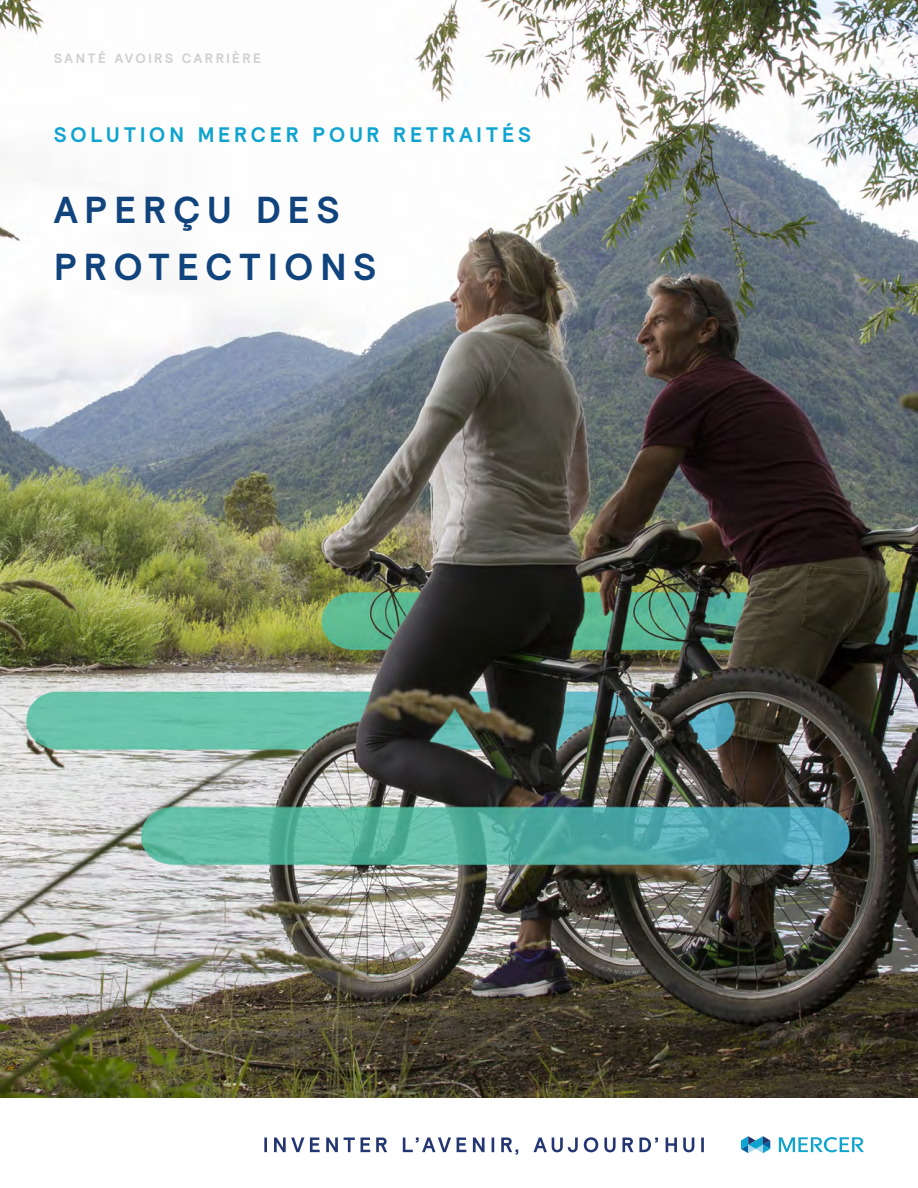
<style>
.page{position:relative;width:918px;height:1188px;background:#fff}
.page>*{position:absolute;margin:0;border:0;box-sizing:border-box;transform-origin:0 0}
.Azul-mayúsculas{font:700 37.5px/57px "Relative";letter-spacing:.19em;color:#11447d}
.t1{font:700 21px "Relative";letter-spacing:.19em;color:#0ea4cf}
.t2{font:700 13.5px "Relative";letter-spacing:.185em;color:#d0d0d0}
</style>
<div class="page">
<img style="left:0;top:0;width:918px;height:1097px">
<svg style="left:741px;top:1136px;width:29px;height:17px"></svg>
<svg style="left:779px;top:1137px;width:85px;height:15px"></svg>
<hr style="left:264px;top:1138px;width:3px;height:14px;background:#233671">
<svg style="left:274px;top:1138px;width:30px;height:14px"></svg>
<svg style="left:310px;top:1138px;width:10px;height:14px"></svg>
<svg style="left:326px;top:1138px;width:12px;height:14px"></svg>
<svg style="left:344px;top:1138px;width:11px;height:14px"></svg>
<svg style="left:361px;top:1138px;width:9px;height:14px"></svg>
<svg style="left:376px;top:1138px;width:11px;height:14px"></svg>
<svg style="left:403px;top:1138px;width:48px;height:14px"></svg>
<svg style="left:457px;top:1138px;width:9px;height:14px"></svg>
<svg style="left:473px;top:1138px;width:12px;height:14px"></svg>
<svg style="left:492px;top:1138px;width:2px;height:14px"></svg>
<svg style="left:501px;top:1138px;width:17px;height:17px"></svg>
<svg style="left:534px;top:1138px;width:44px;height:14px"></svg>
<svg style="left:584px;top:1137px;width:14px;height:15px"></svg>
<svg style="left:604px;top:1138px;width:12px;height:14px"></svg>
<svg style="left:622px;top:1138px;width:11px;height:14px"></svg>
<svg style="left:639px;top:1138px;width:19px;height:14px"></svg>
<svg style="left:666px;top:1138px;width:11px;height:14px"></svg>
<svg style="left:683px;top:1138px;width:11px;height:14px"></svg>
<hr style="left:701px;top:1138px;width:3px;height:14px;background:#233671">
<p class="t2" style="left:54px;top:50px;width:209px">SANTÉ AVOIRS CARRIÈRE</p>
<p class="t1" style="left:54px;top:121px;width:478px">SOLUTION MERCER POUR RETRAITÉS</p>
<p class="Azul-mayúsculas" style="left:54px;top:181px;width:323px">APERÇU DES<br>PROTECTIONS</p>
</div>
